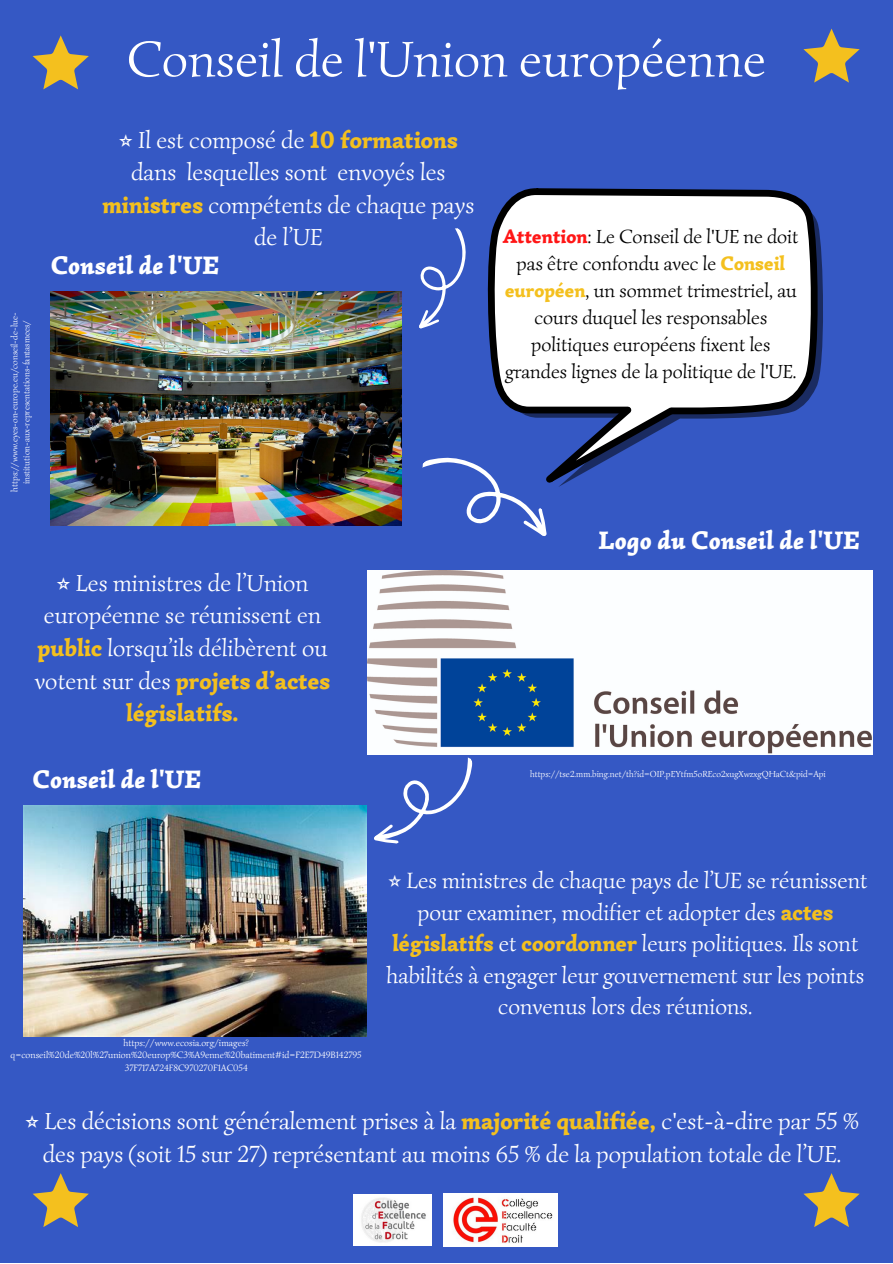
<style>
.page{position:relative;width:893px;height:1264px;background:#fff}
.page>*{position:absolute;margin:0;border:0;box-sizing:border-box;transform-origin:0 0}
.t1{font:51px "Simonetta";color:#fff}
.t2{font:italic 900 25.5px "Simonetta";color:#fff}
.t3{font:24px/32.5px "Simonetta";color:#fff;text-align:center}
.t4{font:22.8px/31.5px "Simonetta";color:#fff;text-align:center}
.t5{font:19.5px/27px "Simonetta";color:#000;text-align:center}
.t6{font:9.45px/12.9px "Simonetta";color:#fff;text-align:center}
.t7{font:9px/12px "Simonetta";color:#fff;text-align:center}
.s1{font-family:"Free Serif"}
.s2{font-weight:900;color:#f4c01e}
.s3{font-weight:900;color:#ff1616}
.s4{font-style:italic}
</style>
<div class="page">
<div style="left:0;top:0;width:892px;height:1262px;background:#3558c4"></div>
<svg style="left:803px;top:1173px;width:56px;height:54px"></svg>
<svg style="left:33px;top:1173px;width:56px;height:54px"></svg>
<svg style="left:33px;top:35px;width:56px;height:54px"></svg>
<svg style="left:803px;top:29px;width:56px;height:54px"></svg>
<img style="left:51px;top:292px;width:350px;height:234px">
<svg style="left:392px;top:228px;width:74px;height:107px"></svg>
<img style="left:367px;top:570px;width:504px;height:184px">
<svg style="left:422px;top:457px;width:125px;height:79px"></svg>
<img style="left:24px;top:805px;width:343px;height:231px">
<svg style="left:359px;top:757px;width:114px;height:94px"></svg>
<svg style="left:817px;top:222px;width:6px;height:163px"></svg>
<svg style="left:488px;top:188px;width:329px;height:299px"></svg>
<img style="left:354px;top:1194px;width:77px;height:51px">
<img style="left:443px;top:1193px;width:114px;height:53px">
<p class="t7" style="left:8px;top:491px;width:180px;rotate:-90deg">https://www.eyes-on-europe.eu/conseil-de-lue&shy;institution-aux-representations-fantasmees/</p>
<h1 class="t1" style="left:127px;top:27px;width:640px">Conseil de l'Union européenne</h1>
<p class="t3" style="left:102px;top:123px;width:373px"><span class="s1">⭐️</span> Il est composé de <span class="s2">10 formations </span>dans lesquelles sont envoyés les <span class="s2">ministres</span> compétents de chaque pays de l’UE</p>
<p class="t5" style="left:503px;top:223px;width:297px"><span class="s3">Attention</span>: Le Conseil de l'UE ne doit pas être confondu avec le <span class="s2">Conseil européen</span>, un sommet trimestriel, au cours duquel les responsables politiques européens fixent les grandes lignes de la politique de l'UE.</p>
<p class="t2" style="left:51px;top:249px;width:170px">Conseil de l'UE</p>
<p class="t2" style="left:598px;top:524px;width:263px">Logo du Conseil de l'UE</p>
<p class="t3" style="left:35px;top:566px;width:297px"><span class="s1">⭐️</span> <span class="s4">L</span>es ministres de l’Union européenne se réunissent en <span class="s2">public</span> lorsqu’ils délibèrent ou votent sur des <span class="s2">projets d’actes législatifs.</span></p>
<p class="t2" style="left:33px;top:763px;width:170px">Conseil de l'UE</p>
<p class="t7" style="left:530px;top:768px;width:297px">https://tse2.mm.bing.net/th?id=OIP.pEYtfm5oREco2xugXwzxgQHaCt&amp;pid=Api</p>
<p class="t6" style="left:11px;top:1035px;width:352px">https://www.ecosia.org/images? q=conseil%20de%20l%27union%20europ%C3%A9enne%20batiment#id=F2E7D49B142795<br>37F717A724F8C970270F1AC054</p>
<p class="t4" style="left:386px;top:864px;width:482px"><span class="s1">⭐️</span> Les ministres de chaque pays de l’UE se réunissent pour examiner, modifier et adopter des <span class="s2">actes législatifs</span> et <span class="s2">coordonner</span> leurs politiques. Ils sont habilités à engager leur gouvernement sur les points convenus lors des réunions.</p>
<p class="t3" style="left:25px;top:1104px;width:835px"><span class="s1">⭐️</span> Les décisions sont généralement prises à la <span class="s2">majorité qualifiée,</span> c'est-à-dire par 55 % des pays (soit 15 sur 27) représentant au moins 65 % de la population totale de l’UE.</p>
</div>
